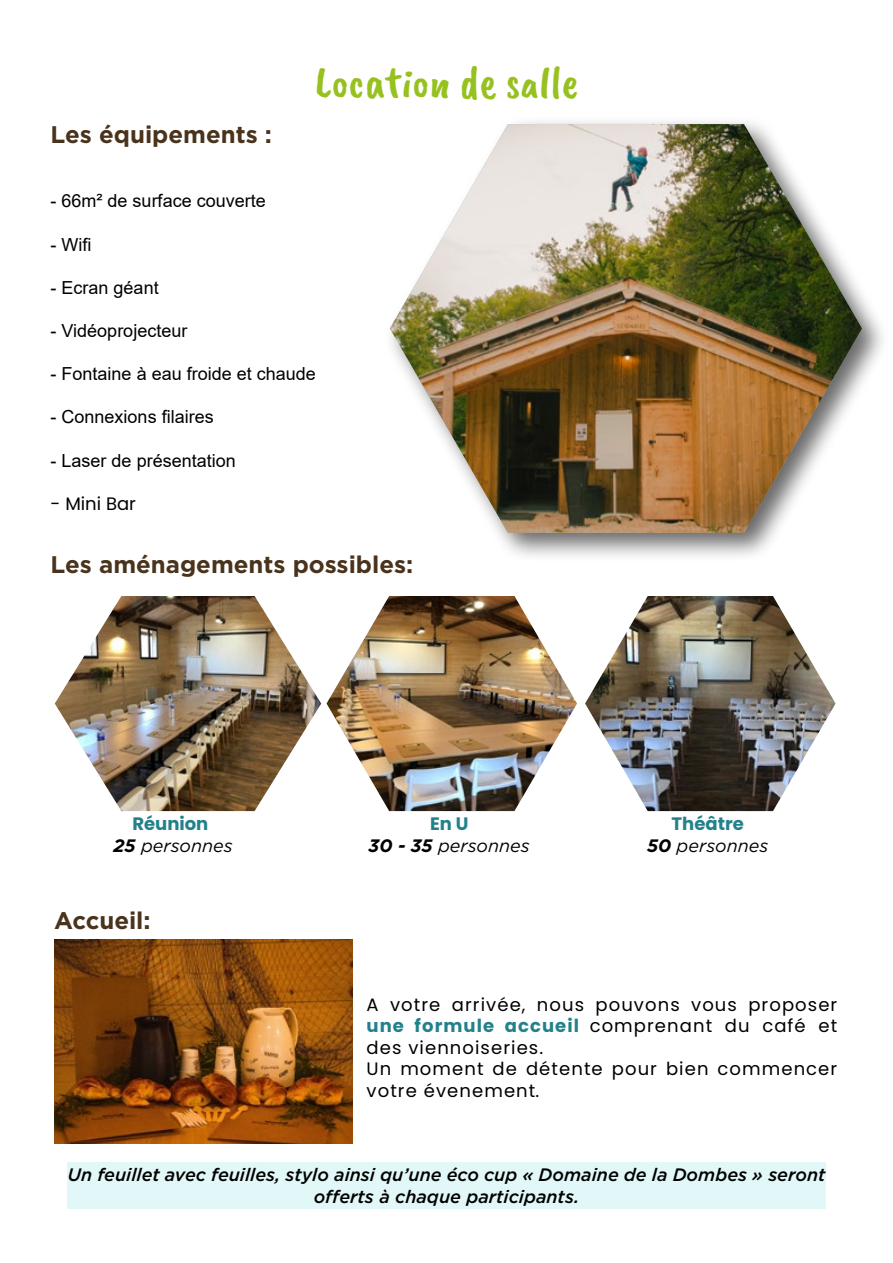
<style>
.page{position:relative;width:893px;height:1263px;background:#fff}
.page>*{position:absolute;margin:0;border:0;box-sizing:border-box;transform-origin:0 0}
.t1{font:45px "Caveat Brush";color:#96c11f}
.t2{font:700 24px "Gotham";color:#4a331c}
.t3{font:18px/21.6px "Poppins";letter-spacing:.06em;color:#000}
.t4{font:18px "Arial";color:#000}
.t5{font:italic 500 18px/21.6px "Gotham";color:#000;text-align:center}
.t6{font:italic 18px "Gotham";color:#000}
.t7{font:700 18px "Poppins";color:#23818b}
.s1{font-weight:700}
.s2{font-weight:700;color:#23818b}
</style>
<div class="page">
<img style="left:327px;top:596px;width:250px;height:215px">
<img style="left:55px;top:596px;width:266px;height:215px">
<img style="left:585px;top:596px;width:251px;height:215px">
<img style="left:54px;top:939px;width:299px;height:204px">
<div style="left:67px;top:1162px;width:759px;height:47px;background:#e1f7f8"></div>
<div style="left:383px;top:115px;width:507px;height:448px;background:#000;opacity:.59"></div>
<img style="left:390px;top:124px;width:472px;height:409px">
<h2 class="t2" style="left:51px;top:118px;width:223px">Les équipements :</h2>
<h1 class="t1" style="left:315px;top:57px;width:265px">Location de salle</h1>
<p class="t4" style="left:51px;top:189px;width:217px">- 66m² de surface couverte</p>
<p class="t4" style="left:51px;top:232px;width:42px">- Wifi</p>
<p class="t4" style="left:51px;top:275px;width:110px">- Ecran géant</p>
<p class="t4" style="left:51px;top:318px;width:138px">- Vidéoprojecteur</p>
<p class="t4" style="left:51px;top:361px;width:267px">- Fontaine à eau froide et chaude</p>
<p class="t4" style="left:51px;top:405px;width:165px">- Connexions filaires</p>
<p class="t4" style="left:51px;top:448px;width:187px">- Laser de présentation</p>
<p class="t3" style="left:51px;top:493px;width:87px">- Mini Bar</p>
<h2 class="t2" style="left:51px;top:549px;width:364px">Les aménagements possibles:</h2>
<p class="t7" style="left:132px;top:813px;width:77px">Réunion</p>
<p class="t6" style="left:114px;top:834px;width:121px"><span class="s1">25</span> personnes</p>
<h2 class="t2" style="left:54px;top:905px;width:98px">Accueil:</h2>
<p class="t7" style="left:430px;top:813px;width:40px">En U</p>
<p class="t6" style="left:369px;top:834px;width:163px"><span class="s1">30 - 35</span> personnes</p>
<p class="t7" style="left:672px;top:813px;width:74px">Théâtre</p>
<p class="t6" style="left:647px;top:834px;width:123px"><span class="s1">50</span> personnes</p>
<p class="t3" style="left:367px;top:993px;width:472px">A votre arrivée, nous pouvons vous proposer <span class="s2">une formule accueil</span> comprenant du café et des viennoiseries.<br>Un moment de détente pour bien commencer votre évenement.</p>
<p class="t5" style="left:67px;top:1164px;width:760px">Un feuillet avec feuilles, stylo ainsi qu’une éco cup « Domaine de la Dombes » seront offerts à chaque participants.</p>
</div>
